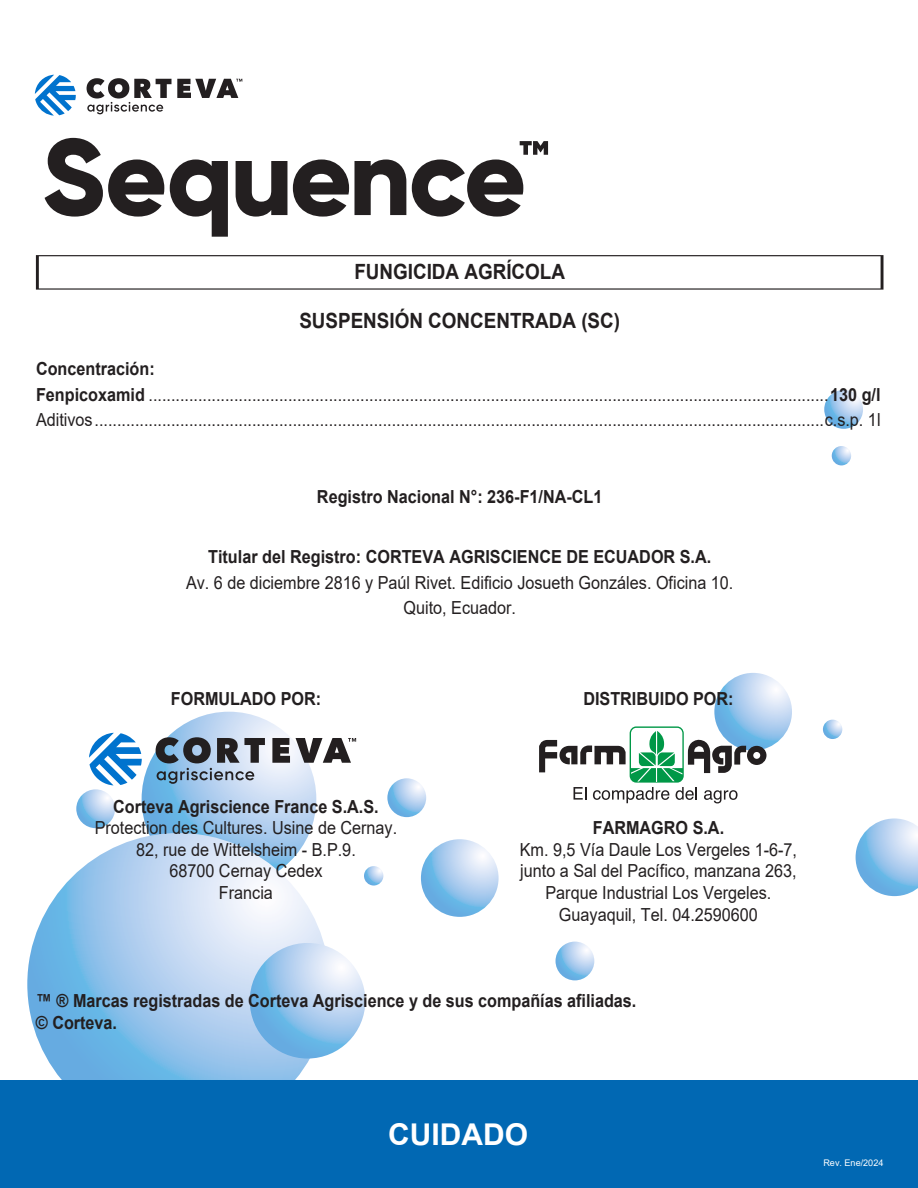
<style>
.page{position:relative;width:918px;height:1188px;background:#fff}
.page>*{position:absolute;margin:0;border:0;box-sizing:border-box;transform-origin:0 0}
.t1{font:700 30px "Arial";color:#fff}
.t2{font:700 21px "Arial";color:#231f20;scale:.9 1}
.t3{font:18px/25.5px "Arial";color:#231f20;text-align:center;scale:.9 1}
.t4{font:700 18px/21.6px "Arial";color:#231f20;scale:.9 1}
.t5{font:9.15px "Arial";color:#fff}
.s1{font-weight:700}
</style>
<div class="page">
<svg style="left:142px;top:712px;width:174px;height:174px;background:#aaceee"></svg>
<svg style="left:27px;top:833px;width:303px;height:302px;background:#a6ccee"></svg>
<svg style="left:250px;top:943px;width:115px;height:116px;background:#a2caed"></svg>
<svg style="left:421px;top:839px;width:78px;height:78px;background:#a3cbed"></svg>
<svg style="left:714px;top:673px;width:78px;height:78px;background:#b0d1ef"></svg>
<svg style="left:856px;top:818px;width:62px;height:78px"></svg>
<svg style="left:387px;top:778px;width:39px;height:39px"></svg>
<svg style="left:556px;top:942px;width:38px;height:38px"></svg>
<svg style="left:76px;top:789px;width:39px;height:39px"></svg>
<svg style="left:824px;top:390px;width:39px;height:39px"></svg>
<svg style="left:832px;top:446px;width:19px;height:19px"></svg>
<svg style="left:823px;top:720px;width:19px;height:19px"></svg>
<svg style="left:364px;top:866px;width:19px;height:20px"></svg>
<div style="left:0;top:1081px;width:918px;height:107px;background:#0168b3"></div>
<svg style="left:36px;top:255px;width:848px;height:35px"></svg>
<svg style="left:35px;top:75px;width:41px;height:41px"></svg>
<svg style="left:87px;top:78px;width:155px;height:36px"></svg>
<svg style="left:89px;top:733px;width:53px;height:52px"></svg>
<svg style="left:272px;top:738px;width:18px;height:25px"></svg>
<svg style="left:296px;top:738px;width:60px;height:25px"></svg>
<svg style="left:156px;top:737px;width:109px;height:47px;background:#7c8d9f"></svg>
<svg style="left:539px;top:726px;width:227px;height:77px"></svg>
<svg style="left:45px;top:138px;width:119px;height:79px"></svg>
<svg style="left:170px;top:159px;width:58px;height:78px"></svg>
<svg style="left:236px;top:161px;width:51px;height:56px"></svg>
<svg style="left:293px;top:159px;width:113px;height:58px"></svg>
<svg style="left:412px;top:141px;width:136px;height:76px"></svg>
<p class="t2" style="left:354px;top:257px;width:236px">FUNGICIDA AGRÍCOLA</p>
<p class="t2" style="left:299px;top:306px;width:358px">SUSPENSIÓN CONCENTRADA (SC)</p>
<p class="t3" style="left:36px;top:356px;width:940px;text-align:left"><span class="s1">Concentración:<br>Fenpicoxamid</span> .......................................................................................................................................................<span class="s1">130 g/l<br></span>Aditivos..................................................................................................................................................................c.s.p. 1l</p>
<p class="t4" style="left:317px;top:486px;width:319px">Registro Nacional N°: 236-F1/NA-CL1</p>
<p class="t4" style="left:208px;top:546px;width:561px">Titular del Registro: CORTEVA AGRISCIENCE DE ECUADOR S.A.</p>
<p class="t3" style="left:186px;top:570px;width:610px">Av. 6 de diciembre 2816 y Paúl Rivet. Edificio Josueth Gonzáles. Oficina 10.<br>Quito, Ecuador.</p>
<p class="t4" style="left:171px;top:688px;width:168px">FORMULADO POR:</p>
<p class="t4" style="left:583px;top:688px;width:169px">DISTRIBUIDO POR:</p>
<p class="t4" style="left:113px;top:796px;width:297px">Corteva Agriscience France S.A.S.</p>
<p class="t3" style="left:95px;top:815px;width:338px">Protection des Cultures. Usine de Cernay.</p>
<p class="t4" style="left:593px;top:817px;width:147px">FARMAGRO S.A.</p>
<p class="t3" style="left:136px;top:837px;width:246px">82, rue de Wittelsheim - B.P.9.</p>
<p class="t3" style="left:520px;top:837px;width:310px">Km. 9,5 Vía Daule Los Vergeles 1-6-7,</p>
<p class="t3" style="left:169px;top:858px;width:172px">68700 Cernay Cedex</p>
<p class="t3" style="left:520px;top:858px;width:309px">junto a Sal del Pacífico, manzana 263,</p>
<p class="t3" style="left:219px;top:880px;width:62px">Francia</p>
<p class="t3" style="left:545px;top:882px;width:253px;line-height:21.6px">Parque Industrial Los Vergeles.<br>Guayaquil, Tel. 04.2590600</p>
<p class="t4" style="left:36px;top:990px;width:669px">™ ® Marcas registradas de Corteva Agriscience y de sus compañías afiliadas. © Corteva.</p>
<h1 class="t1" style="left:388px;top:1113px;width:141px">CUIDADO</h1>
<p class="t5" style="left:823px;top:1156px;width:62px">Rev. Ene/2024</p>
</div>
